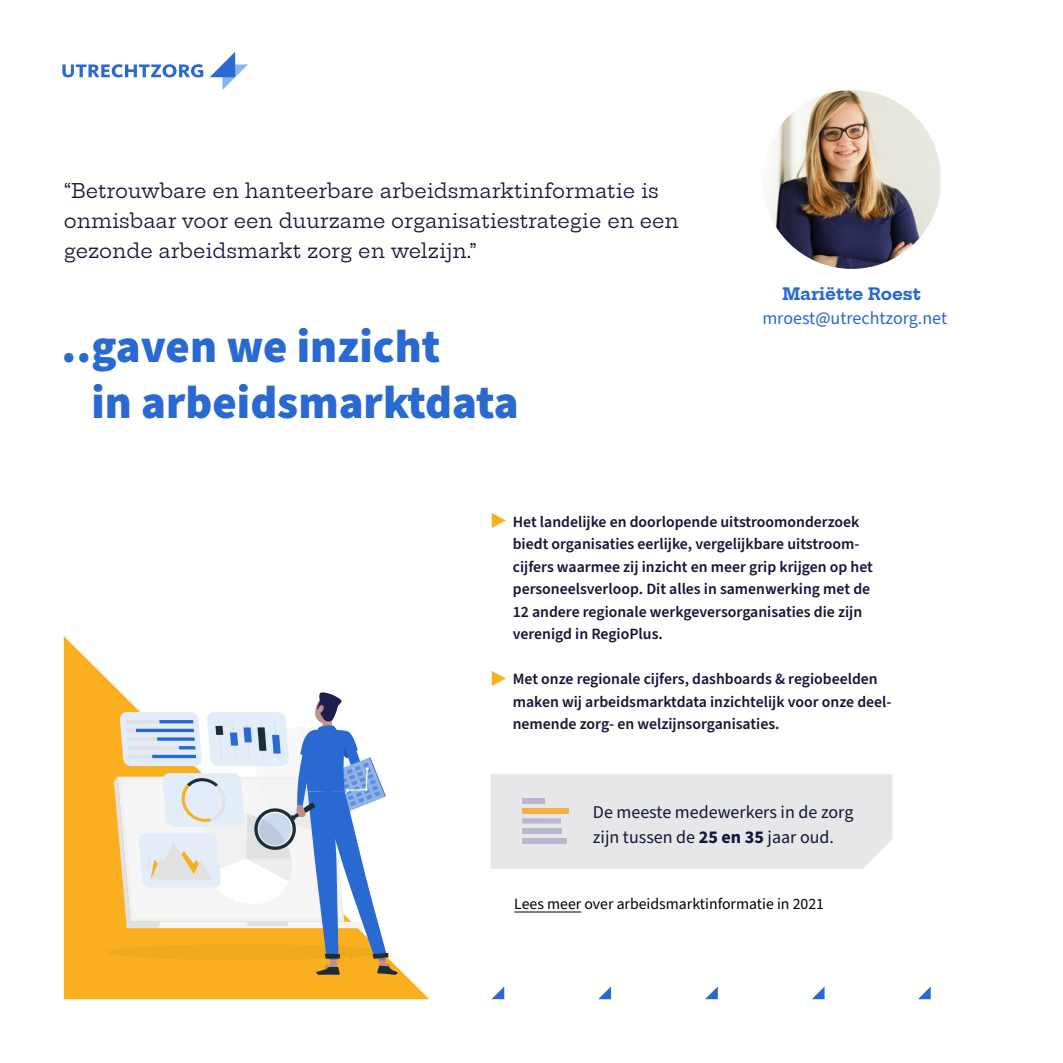
<style>
.page{position:relative;width:1063px;height:1063px;background:#fff}
.page>*{position:absolute;margin:0;border:0;box-sizing:border-box;transform-origin:0 0}
.t1{font:900 46.5px/55.5px "Source Sans Pro";color:#2869d2}
.t2{font:19.5px/30px "Hepta Slab";color:#161438}
.t3{font:18px/25.5px "Source Sans Pro";color:#161438}
.t4{font:18px "Source Sans Pro";color:#2869d2}
.t5{font:700 16.5px "Hepta Slab";color:#2869d2}
.t6{font:600 15.75px/22.5px "Source Sans Pro";color:#161438}
.t7{font:15.75px "Source Sans Pro";color:#000}
.s1{font-weight:700}
</style>
<div class="page">
<svg style="left:64px;top:636px;width:365px;height:363px"></svg>
<svg style="left:114px;top:692px;width:284px;height:283px"></svg>
<div style="left:491px;top:774px;width:401px;height:95px;background:#e6e7e8"></div>
<div style="left:522px;top:798px;width:22px;height:5px;background:#b8b7ce"></div>
<div style="left:522px;top:808px;width:47px;height:5px;background:#faaf40"></div>
<div style="left:522px;top:818px;width:39px;height:6px;background:#b8b7ce"></div>
<div style="left:522px;top:829px;width:40px;height:5px;background:#b8b7ce"></div>
<div style="left:522px;top:839px;width:44px;height:5px;background:#b8b7ce"></div>
<svg style="left:62px;top:64px;width:141px;height:13px"></svg>
<svg style="left:210px;top:52px;width:38px;height:38px"></svg>
<svg style="left:812px;top:986px;width:13px;height:13px"></svg>
<svg style="left:918px;top:986px;width:13px;height:13px"></svg>
<svg style="left:705px;top:986px;width:13px;height:13px"></svg>
<svg style="left:598px;top:986px;width:13px;height:13px"></svg>
<svg style="left:492px;top:987px;width:12px;height:12px"></svg>
<img style="left:764px;top:90px;width:176px;height:179px">
<hr style="left:514px;top:912px;width:67px;height:1px;background:#000">
<p class="t2" style="left:64px;top:173px;width:617px">“Betrouwbare en hanteerbare arbeidsmarktinformatie is onmisbaar voor een duurzame organisatiestrategie en een gezonde arbeidsmarkt zorg en welzijn.”</p>
<h1 class="t1" style="left:91px;top:320px;width:429px;text-indent:-30px">..gaven we inzicht<br>in arbeidsmarktdata</h1>
<p class="t5" style="left:783px;top:285px;width:140px">Mariëtte Roest</p>
<p class="t4" style="left:762px;top:306px;width:186px">mroest@utrechtzorg.net</p>
<p class="t6" style="left:513px;top:511px;width:362px">Het landelijke en doorlopende uitstroomonderzoek biedt organisaties eerlijke, vergelijkbare uitstroom&shy;cijfers waarmee zij inzicht en meer grip krijgen op het personeelsverloop. Dit alles in samenwerking met de 12 andere regionale werkgeversorganisaties die zijn verenigd in RegioPlus.</p>
<p class="t6" style="left:513px;top:668px;width:380px">Met onze regionale cijfers, dashboards &amp; regiobeelden maken wij arbeidsmarktdata inzichtelijk voor onze deel&shy;nemende zorg- en welzijnsorganisaties.</p>
<p class="t3" style="left:593px;top:800px;width:262px">De meeste medewerkers in de zorg zijn tussen de <span class="s1">25 en 35</span> jaar oud.</p>
<p class="t7" style="left:514px;top:893px;width:311px">Lees meer over arbeidsmarktinformatie in 2021</p>
</div>
